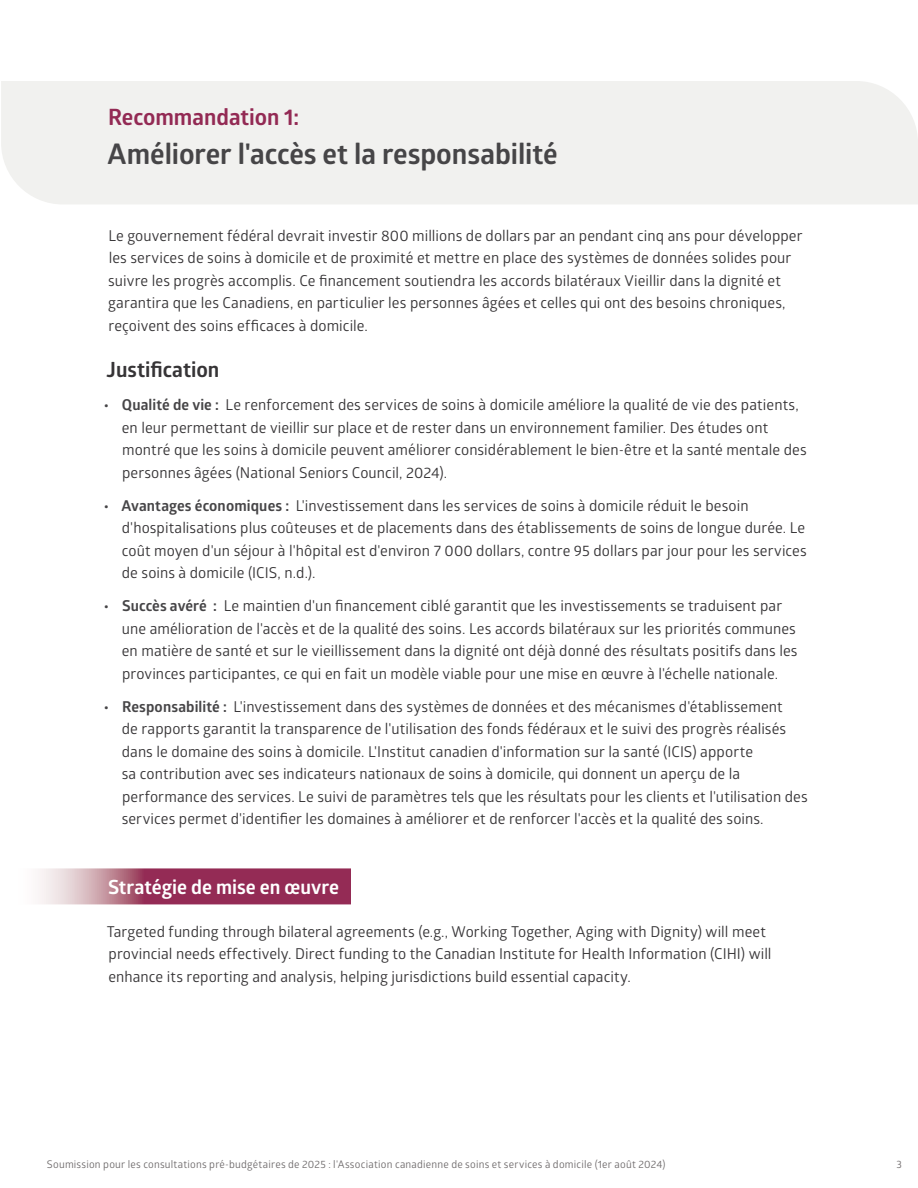
<style>
.page{position:relative;width:918px;height:1188px;background:#fff}
.page>*{position:absolute;margin:0;border:0;box-sizing:border-box;transform-origin:0 0}
.t1{font:700 28.5px "Glober";letter-spacing:-.005em;color:#464547}
.t2{font:700 22.5px "Glober";color:#932a54}
.t3{font:700 21px "Glober";color:#363436}
.t4{font:700 19.5px "Glober";color:#fff}
.t5{font:15px/22.5px "Glober";letter-spacing:.005em;color:#363436}
.t6{font:10.5px "Glober";letter-spacing:.02em;color:#6f6b6c}
.s1{font-weight:700;color:#464547}
</style>
<div class="page">
<div style="left:1px;top:81px;width:917px;height:123px;background:#f1f1ef"></div>
<svg style="left:40px;top:868px;width:311px;height:36px;background:#a85675"></svg>
<h2 class="t2" style="left:108px;top:101px;width:193px">Recommandation 1:</h2>
<h1 class="t1" style="left:108px;top:134px;width:451px">Améliorer l'accès et la responsabilité</h1>
<p class="t5" style="left:108px;top:224px;width:696px">Le gouvernement fédéral devrait investir 800 millions de dollars par an pendant cinq ans pour développer les services de soins à domicile et de proximité et mettre en place des systèmes de données solides pour suivre les progrès accomplis. Ce financement soutiendra les accords bilatéraux Vieillir dans la dignité et garantira que les Canadiens, en particulier les personnes âgées et celles qui ont des besoins chroniques, reçoivent des soins efficaces à domicile.</p>
<h3 class="t3" style="left:107px;top:355px;width:114px">Justification</h3>
<p class="t5" style="left:122px;top:393px;width:686px;text-indent:-18px"><span class="s1">• Qualité de vie :</span> Le renforcement des services de soins à domicile améliore la qualité de vie des patients, en leur permettant de vieillir sur place et de rester dans un environnement familier. Des études ont montré que les soins à domicile peuvent améliorer considérablement le bien-être et la santé mentale des personnes âgées (National Seniors Council, 2024).</p>
<p class="t5" style="left:122px;top:494px;width:686px;text-indent:-18px"><span class="s1">• Avantages économiques :</span> L'investissement dans les services de soins à domicile réduit le besoin d'hospitalisations plus coûteuses et de placements dans des établissements de soins de longue durée. Le coût moyen d'un séjour à l'hôpital est d'environ 7 000 dollars, contre 95 dollars par jour pour les services de soins à domicile (ICIS, n.d.).</p>
<p class="t5" style="left:122px;top:594px;width:677px;text-indent:-18px"><span class="s1">• Succès avéré :</span> Le maintien d'un financement ciblé garantit que les investissements se traduisent par une amélioration de l'accès et de la qualité des soins. Les accords bilatéraux sur les priorités communes en matière de santé et sur le vieillissement dans la dignité ont déjà donné des résultats positifs dans les provinces participantes, ce qui en fait un modèle viable pour une mise en œuvre à l'échelle nationale.</p>
<p class="t5" style="left:122px;top:695px;width:688px;text-indent:-18px"><span class="s1">• Responsabilité :</span> L'investissement dans des systèmes de données et des mécanismes d'établissement<br>de rapports garantit la transparence de l'utilisation des fonds fédéraux et le suivi des progrès réalisés dans le domaine des soins à domicile. L'Institut canadien d'information sur la santé (ICIS) apporte<br>sa contribution avec ses indicateurs nationaux de soins à domicile, qui donnent un aperçu de la performance des services. Le suivi de paramètres tels que les résultats pour les clients et l'utilisation des services permet d'identifier les domaines à améliorer et de renforcer l'accès et la qualité des soins.</p>
<h3 class="t4" style="left:108px;top:873px;width:232px">Stratégie de mise en œuvre</h3>
<p class="t5" style="left:107px;top:920px;width:666px">Targeted funding through bilateral agreements (e.g., Working Together, Aging with Dignity) will meet provincial needs effectively. Direct funding to the Canadian Institute for Health Information (CIHI) will enhance its reporting and analysis, helping jurisdictions build essential capacity.</p>
<p class="t6" style="left:47px;top:1157px;width:620px">Soumission pour les consultations pré-budgétaires de 2025 : l'Association canadienne de soins et services à domicile (1er août 2024)</p>
<p class="t6" style="left:896px;top:1157px;width:7px">3</p>
</div>
